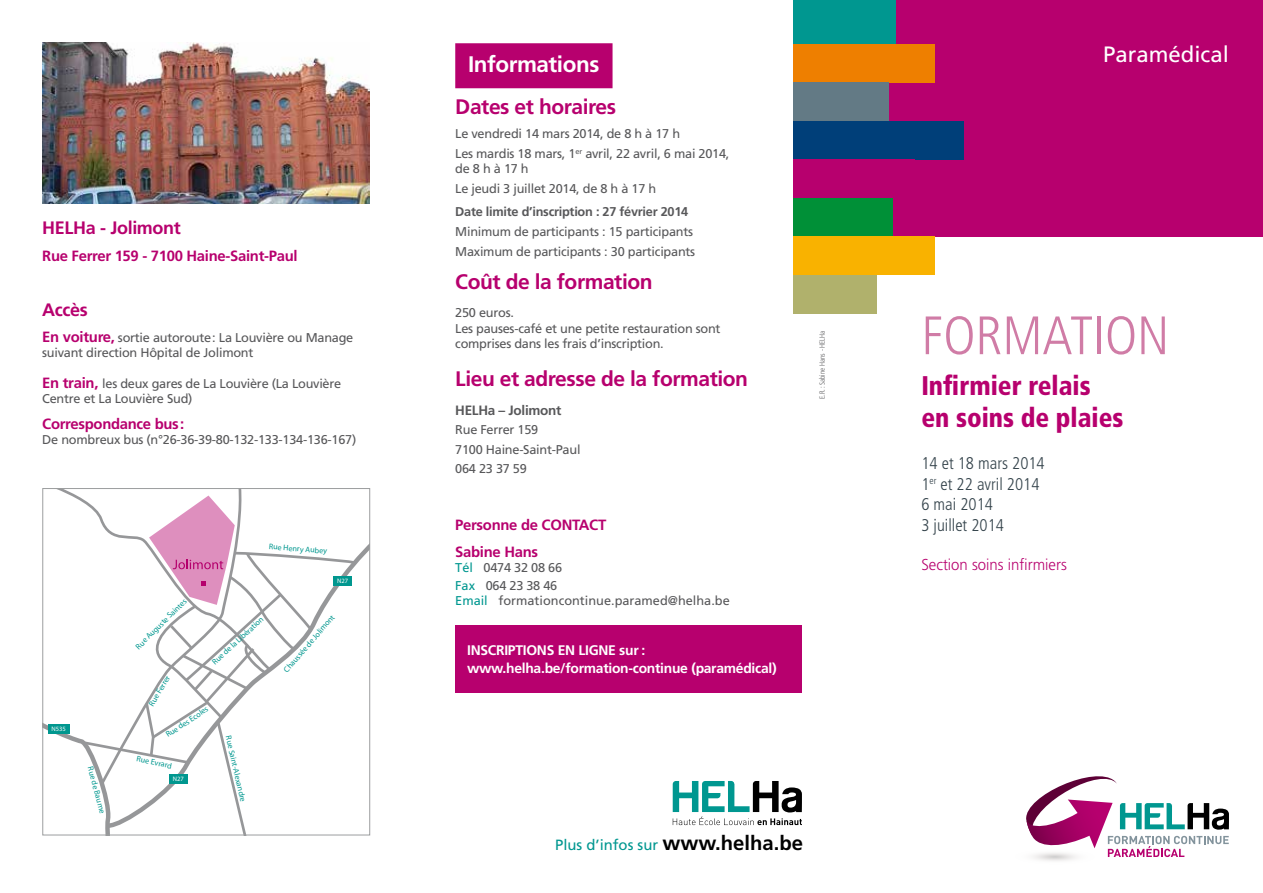
<style>
.page{position:relative;width:1263px;height:893px;background:#fff}
.page>*{position:absolute;margin:0;border:0;box-sizing:border-box;transform-origin:0 0}
.t1{font:300 condensed 54px "Frutiger";color:#d07ca6}
.t2{font:900 condensed 27px/32.4px "Frutiger LT Std";color:#b7006e;scale:.95 1}
.t3{font:700 22.5px "Frutiger";letter-spacing:-.02em;color:#fff}
.t4{font:22.2px "Frutiger";color:#fff}
.t5{font:700 21px "Frutiger";letter-spacing:-.02em;color:#b7006e}
.t6{font:700 18px "Frutiger";letter-spacing:-.02em;color:#b7006e}
.t7{font:300 condensed 16.95px/20.4px "Frutiger";color:#34434b}
.t8{font:300 15.75px "Frutiger LT Std";color:#b7006e;scale:.95 1}
.t9{font:700 14.85px/26.4px "Frutiger";letter-spacing:-.02em;color:#b7006e}
.t10{font:14.85px "Frutiger";color:#009790}
.t11{font:700 13.95px/18px "Frutiger";letter-spacing:-.02em;color:#fff}
.t12{font:700 13.5px "Frutiger";letter-spacing:-.02em;color:#58585a}
.t13{font:12.75px/19.5px "Frutiger";letter-spacing:-.02em;color:#58585a}
.t14{font:12.75px "Frutiger";color:#58585a}
.t15{font:700 12.75px "Frutiger";letter-spacing:-.02em;color:#58585a}
.t16{font:8.1px "Myriad Pro";color:#00978f}
.t17{font:300 condensed 7.5px "Frutiger LT Std";color:#58585a;scale:.95 1}
.t18{font:6.6px "Myriad Pro";letter-spacing:-.005em;color:#fff}
.s1{font-weight:700;font-size:14.85px;color:#b7006e}
.s2{color:#009790}
.s3{font-weight:700;font-size:20.25px;color:#000}
</style>
<div class="page">
<div style="left:455px;top:43px;width:157px;height:45px;background:#b7006e"></div>
<div style="left:837px;top:0;width:426px;height:236px;background:#b7006e"></div>
<svg style="left:1026px;top:776px;width:203px;height:85px"></svg>
<div style="left:455px;top:625px;width:347px;height:67px;background:#b7006e"></div>
<svg style="left:44px;top:490px;width:314px;height:343px"></svg>
<div style="left:42px;top:488px;width:328px;height:347px;border:1px solid #9c9e9f"></div>
<img style="left:42px;top:43px;width:328px;height:161px">
<div style="left:793px;top:0;width:103px;height:44px;background:#009790"></div>
<div style="left:793px;top:44px;width:141px;height:39px;background:#ee7f00"></div>
<div style="left:793px;top:83px;width:95px;height:38px;background:#637a85"></div>
<div style="left:793px;top:121px;width:170px;height:38px;background:#003f79"></div>
<div style="left:793px;top:159px;width:122px;height:39px;background:#b7006e"></div>
<div style="left:793px;top:198px;width:100px;height:38px;background:#009037"></div>
<div style="left:793px;top:236px;width:141px;height:39px;background:#f9b200"></div>
<div style="left:793px;top:275px;width:83px;height:38px;background:#b0b16c"></div>
<svg style="left:673px;top:781px;width:129px;height:44px"></svg>
<h3 class="t6" style="left:42px;top:217px;width:140px">HELHa - Jolimont</h3>
<p class="t9" style="left:42px;top:242px;width:257px">Rue Ferrer 159 - 7100 Haine-Saint-Paul</p>
<h3 class="t6" style="left:42px;top:299px;width:47px">Accès</h3>
<p class="t13" style="left:42px;top:330px;width:313px;line-height:15.3px"><span class="s1">En voiture,</span> sortie autoroute: La Louvière ou Manage suivant direction Hôpital de Jolimont</p>
<p class="t13" style="left:42px;top:375px;width:300px;line-height:15.3px"><span class="s1">En train,</span> les deux gares de La Louvière (La Louvière<br>Centre et La Louvière Sud)</p>
<p class="t9" style="left:42px;top:411px;width:143px">Correspondance bus:</p>
<p class="t13" style="left:42px;top:430px;width:316px">De nombreux bus (n°26-36-39-80-132-133-134-136-167)</p>
<p class="t18" style="left:51px;top:725px;width:16px">N535</p>
<p class="t16" style="left:95px;top:765px;width:50px;rotate:75deg">Rue de Baume</p>
<p class="t16" style="left:270px;top:541px;width:60px;rotate:5deg">Rue Henry Aubey</p>
<p class="t18" style="left:337px;top:577px;width:13px">N27</p>
<p class="t16" style="left:134px;top:644px;width:70px;rotate:-45deg">Rue Auguste Saintes</p>
<p class="t16" style="left:147px;top:703px;width:35px;rotate:-59deg">Rue Ferrer</p>
<p class="t16" style="left:210px;top:659px;width:68px;rotate:-42deg">Rue de la Libération</p>
<p class="t16" style="left:164px;top:731px;width:50px;rotate:-33deg">Rue des Ecoles</p>
<p class="t16" style="left:138px;top:754px;width:37px;rotate:11deg">Rue Evrard</p>
<p class="t16" style="left:233px;top:735px;width:69px;rotate:77deg">Rue Saint-Alexandre</p>
<p class="t18" style="left:173px;top:774px;width:13px">N27</p>
<p class="t16" style="left:281px;top:668px;width:75px;rotate:-49deg">Chaussée de Jolimont</p>
<h3 class="t3" style="left:468px;top:51px;width:133px">Informations</h3>
<h3 class="t5" style="left:455px;top:95px;width:162px">Dates et horaires</h3>
<p class="t13" style="left:455px;top:124px;width:276px">Le vendredi 14 mars 2014, de 8 h à 17 h<br>Les mardis 18 mars, 1<sup>er</sup> avril, 22 avril, 6 mai 2014,</p>
<p class="t13" style="left:455px;top:159px;width:203px">de 8 h à 17 h<br>Le jeudi 3 juillet 2014, de 8 h à 17 h</p>
<p class="t15" style="left:455px;top:204px;width:235px">Date limite d’inscription : 27 février 2014</p>
<p class="t13" style="left:455px;top:222px;width:241px">Minimum de participants : 15 participants<br>Maximum de participants : 30 participants</p>
<h3 class="t5" style="left:455px;top:270px;width:199px">Coût de la formation</h3>
<p class="t13" style="left:455px;top:305px;width:267px;line-height:15.3px">250 euros.<br>Les pauses-café et une petite restauration sont comprises dans les frais d’inscription.</p>
<h3 class="t5" style="left:455px;top:366px;width:294px">Lieu et adresse de la formation</h3>
<p class="t12" style="left:455px;top:402px;width:108px">HELHa – Jolimont</p>
<p class="t13" style="left:455px;top:420px;width:127px">Rue Ferrer 159<br>7100 Haine-Saint-Paul<br>064 23 37 59</p>
<p class="t9" style="left:455px;top:512px;width:153px">Personne de CONTACT<br>Sabine Hans</p>
<p class="t13" style="left:455px;top:559px;width:108px;line-height:17.9px"><span class="s2">Tél</span> 0474 32 08 66<br><span class="s2">Fax</span> 064 23 38 46</p>
<p class="t14" style="left:455px;top:593px;width:276px"><span class="s2">Email</span> formationcontinue.paramed@helha.be</p>
<p class="t11" style="left:467px;top:641px;width:311px">INSCRIPTIONS EN LIGNE sur : www.helha.be/formation-continue (paramédical)</p>
<p class="t17" style="left:818px;top:399px;width:74px;rotate:-90deg">E.R.: Sabine Hans - HELHa</p>
<p class="t10" style="left:555px;top:836px;width:249px">Plus d’infos sur <span class="s3">www.helha.be</span></p>
<h3 class="t4" style="left:1103px;top:41px;width:127px">Paramédical</h3>
<h1 class="t1" style="left:921px;top:305px;width:249px">FORMATION</h1>
<h2 class="t2" style="left:921px;top:369px;width:214px">Infirmier relais en soins de plaies</h2>
<h3 class="t7" style="left:921px;top:454px;width:125px">14 et 18 mars 2014<br>1<sup>er</sup> et 22 avril 2014<br>6 mai 2014<br>3 juillet 2014</h3>
<p class="t8" style="left:921px;top:556px;width:155px">Section soins infirmiers</p>
</div>
